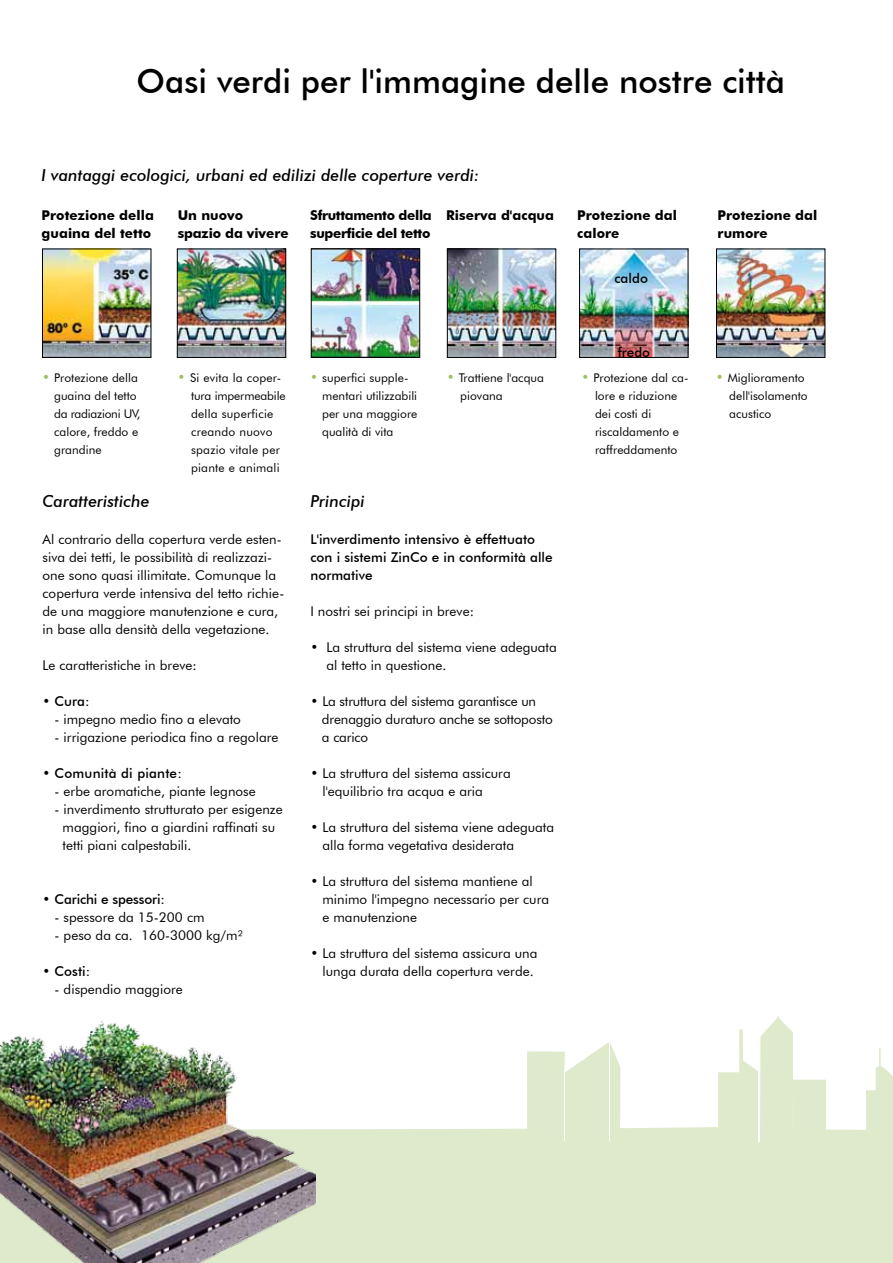
<style>
.page{position:relative;width:893px;height:1263px;background:#fff}
.page>*{position:absolute;margin:0;border:0;box-sizing:border-box;transform-origin:0 0}
.t1{font:500 33px "Futura BT";color:#000}
.t2{font:italic 500 16.5px "Futura BT";letter-spacing:.005em;color:#000}
.t3{font:13.5px/18px "Futura BT";letter-spacing:.005em;color:#000}
.t4{font:500 13.5px/18px "Futura BT";letter-spacing:.005em;color:#000}
.t5{font:700 13.5px/18px "Futura BT";letter-spacing:.005em;color:#000}
.t6{font:700 13.5px/18px "Futura BT";letter-spacing:-.025em;color:#000}
.t7{font:12px/18px "Futura BT";letter-spacing:.005em;color:#000}
.s1{font-weight:500;font-size:13.5px;color:#9cbe5b}
.s2{font-weight:400}
</style>
<div class="page">
<div style="left:316px;top:1127px;width:577px;height:136px;background:#dfeacc"></div>
<img style="left:44px;top:251px;width:105px;height:105px">
<div style="left:42px;top:249px;width:109px;height:109px;border:1px solid #000"></div>
<img style="left:179px;top:251px;width:105px;height:105px">
<div style="left:177px;top:249px;width:109px;height:109px;border:1px solid #000"></div>
<img style="left:313px;top:251px;width:105px;height:105px">
<div style="left:311px;top:249px;width:109px;height:109px;border:1px solid #000"></div>
<img style="left:581px;top:251px;width:105px;height:105px">
<div style="left:579px;top:249px;width:109px;height:109px;border:1px solid #000"></div>
<img style="left:718px;top:251px;width:105px;height:105px">
<div style="left:716px;top:249px;width:109px;height:109px;border:1px solid #000"></div>
<img style="left:0;top:1021px;width:316px;height:242px">
<img style="left:449px;top:251px;width:105px;height:105px">
<div style="left:447px;top:249px;width:109px;height:109px;border:1px solid #000"></div>
<svg style="left:866px;top:1048px;width:27px;height:98px"></svg>
<svg style="left:527px;top:1042px;width:93px;height:106px;background:#e2ecd2"></svg>
<hr style="left:609px;top:1042px;width:1px;height:99px;background:#fff">
<hr style="left:564px;top:1072px;width:1px;height:69px;background:#fff">
<svg style="left:718px;top:1017px;width:75px;height:131px"></svg>
<hr style="left:759px;top:1064px;width:1px;height:77px;background:#fff">
<hr style="left:778px;top:1016px;width:1px;height:123px;background:#dfeacc">
<div style="left:793px;top:1080px;width:33px;height:62px;background:#dfeacc"></div>
<hr style="left:759px;top:1071px;width:1px;height:71px;background:#fff">
<h1 class="t1" style="left:137px;top:61px;width:650px">Oasi verdi per l'immagine delle nostre città</h1>
<p class="t2" style="left:41px;top:165px;width:439px">I vantaggi ecologici, urbani ed edilizi delle coperture verdi:</p>
<p class="t5" style="left:42px;top:206px;width:114px">Protezione della guaina del tetto</p>
<p class="t5" style="left:178px;top:206px;width:113px">Un nuovo spazio da vivere</p>
<p class="t6" style="left:310px;top:206px;width:123px">Sfruttamento della superficie del tetto</p>
<p class="t5" style="left:446px;top:206px;width:109px">Riserva d'acqua</p>
<p class="t5" style="left:577px;top:206px;width:101px">Protezione dal calore</p>
<p class="t5" style="left:718px;top:206px;width:101px">Protezione dal rumore</p>
<p class="t4" style="left:614px;top:269px;width:35px">caldo</p>
<p class="t4" style="left:618px;top:343px;width:34px">fredo</p>
<p class="t7" style="left:191px;top:368px;width:96px;text-indent:-14px"><span class="s1">•</span> Si evita la coper&shy;tura impermeabile della superficie creando nuovo spazio vitale per piante e animali</p>
<p class="t7" style="left:322px;top:368px;width:97px;text-indent:-12px"><span class="s1">•</span> superfici supple&shy;mentari utilizzabili per una maggiore qualità di vita</p>
<p class="t7" style="left:729px;top:368px;width:80px;text-indent:-14px"><span class="s1">•</span> Miglioramento dell'isolamento acustico</p>
<p class="t7" style="left:54px;top:368px;width:88px;text-indent:-12px"><span class="s1">•</span> Protezione della guaina del tetto da radiazioni UV, calore, freddo e grandine</p>
<p class="t2" style="left:43px;top:491px;width:109px">Caratteristiche</p>
<p class="t3" style="left:43px;top:530px;width:243px">Al contrario della copertura verde esten&shy;siva dei tetti, le possibilità di realizzazi&shy;one sono quasi illimitate. Comunque la copertura verde intensiva del tetto richie&shy;de una maggiore manutenzione e cura, in base alla densità della vegetazione.</p>
<p class="t3" style="left:43px;top:656px;width:156px">Le caratteristiche in breve:</p>
<p class="t4" style="left:43px;top:692px;width:49px"><span class="s2">•</span> Cura:</p>
<p class="t3" style="left:55px;top:710px;width:188px">- impegno medio fino a elevato</p>
<p class="t3" style="left:55px;top:728px;width:225px">- irrigazione periodica fino a regolare</p>
<p class="t4" style="left:43px;top:764px;width:141px"><span class="s2">•</span> Comunità di piante:</p>
<p class="t3" style="left:55px;top:782px;width:203px">- erbe aromatiche, piante legnose</p>
<p class="t3" style="left:63px;top:800px;width:222px;text-indent:-8px">- inverdimento strutturato per esigenze maggiori, fino a giardini raffinati su tetti piani calpestabili.</p>
<p class="t7" style="left:460px;top:368px;width:85px;text-indent:-13px"><span class="s1">•</span> Trattiene l'acqua piovana</p>
<p class="t7" style="left:595px;top:368px;width:95px;text-indent:-14px"><span class="s1">•</span> Protezione dal ca&shy;lore e riduzione dei costi di riscaldamento e raffreddamento</p>
<p class="t2" style="left:310px;top:491px;width:56px">Principi</p>
<p class="t4" style="left:310px;top:530px;width:244px">L'inverdimento intensivo è effettuato con i sistemi ZinCo e in conformità alle normative</p>
<p class="t3" style="left:310px;top:602px;width:165px">I nostri sei principi in breve:</p>
<p class="t3" style="left:326px;top:638px;width:232px;text-indent:-16px">• La struttura del sistema viene adeguata al tetto in questione.</p>
<p class="t3" style="left:322px;top:692px;width:232px;text-indent:-12px">• La struttura del sistema garantisce un drenaggio duraturo anche se sottoposto a carico</p>
<p class="t3" style="left:322px;top:764px;width:190px;text-indent:-12px">• La struttura del sistema assicura l'equilibrio tra acqua e aria</p>
<p class="t3" style="left:322px;top:818px;width:233px;text-indent:-12px">• La struttura del sistema viene adeguata alla forma vegetativa desiderata</p>
<p class="t3" style="left:322px;top:872px;width:228px;text-indent:-12px">• La struttura del sistema mantiene al minimo l'impegno necessario per cura e manutenzione</p>
<p class="t3" style="left:310px;top:944px;width:229px;text-align:right">• La struttura del sistema assicura una lunga durata della copertura verde.</p>
<p class="t4" style="left:43px;top:890px;width:124px"><span class="s2">•</span> Carichi e spessori:</p>
<p class="t3" style="left:55px;top:908px;width:151px">- spessore da 15-200 cm</p>
<p class="t3" style="left:55px;top:926px;width:190px">- peso da ca. 160-3000 kg/m²</p>
<p class="t4" style="left:43px;top:962px;width:49px"><span class="s2">•</span> Costi:</p>
<p class="t3" style="left:55px;top:980px;width:130px">- dispendio maggiore</p>
</div>
